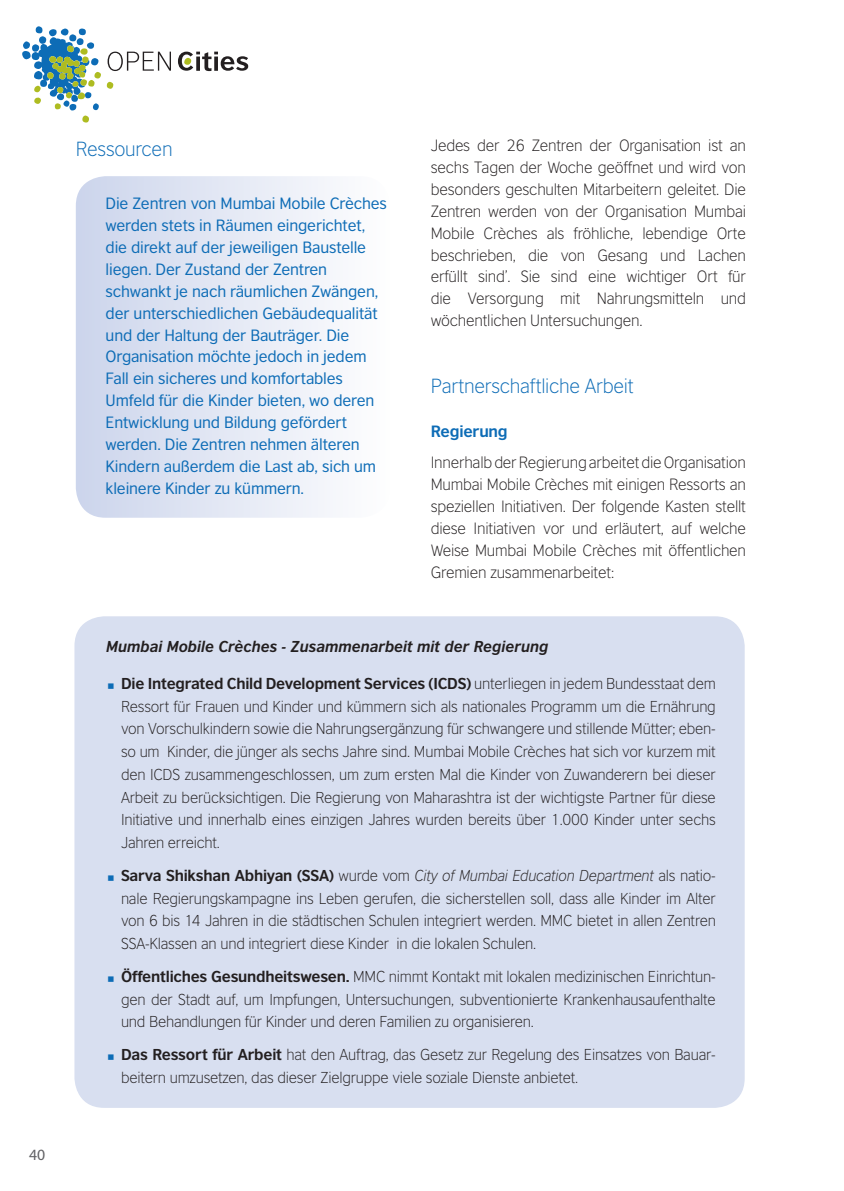
<style>
.page{position:relative;width:844px;height:1191px;background:#fff}
.page>*{position:absolute;margin:0;border:0;box-sizing:border-box;transform-origin:0 0}
.t1{font:300 19.25px "British Council Sans";letter-spacing:-.015em;color:#0d6cb6}
.t2{font:15.75px "Myriad Pro";color:#636366}
.t3{font:300 15.4px/21.9px "British Council Sans";letter-spacing:-.015em;color:#231f20;text-align:justify}
.t4{font:15.4px/21.9px "British Council Sans";letter-spacing:-.01em;color:#0d6cb6}
.t5{font:700 15.4px "British Council Sans";letter-spacing:-.015em;color:#0d6cb6}
.t6{font:300 14.88px/22.8px "British Council Sans";letter-spacing:-.015em;color:#231f20;text-align:justify}
.t7{font:italic 700 14.88px "British Council Sans";color:#231f20}
.s1{font-weight:700}
.s2{font-style:italic}
</style>
<div class="page">
<svg style="left:178px;top:52px;width:70px;height:19px"></svg>
<svg style="left:22px;top:26px;width:149px;height:97px"></svg>
<div style="left:74px;top:616px;width:670px;height:491px;background:#d8dff0;border-radius:30px"></div>
<div style="left:76px;top:176px;width:314px;height:342px;background:linear-gradient(to right,#ccd4ec,#fefefe);border-radius:30px"></div>
<p class="t2" style="left:29px;top:1144px;width:17px">40</p>
<p class="t1" style="left:76px;top:138px;width:98px">Ressourcen</p>
<p class="t4" style="left:106px;top:192px;width:283px">Die Zentren von Mumbai Mobile Crèches werden stets in Räumen eingerichtet, die direkt auf der jeweiligen Baustelle liegen. Der Zustand der Zentren schwankt je nach räumlichen Zwängen, der unterschiedlichen Gebäudequalität und der Haltung der Bauträger. Die Organisation möchte jedoch in jedem Fall ein sicheres und komfortables Umfeld für die Kinder bieten, wo deren Entwicklung und Bildung gefördert werden. Die Zentren nehmen älteren Kindern außerdem die Last ab, sich um kleinere Kinder zu kümmern.</p>
<p class="t3" style="left:430px;top:135px;width:317px">Jedes der 26 Zentren der Organisation ist an sechs Tagen der Woche geöffnet und wird von besonders geschulten Mitarbeitern geleitet. Die Zentren werden von der Organisation Mumbai Mobile Crèches als fröhliche, lebendige Orte beschrieben, die von Gesang und Lachen erfüllt sind’. Sie sind eine wichtiger Ort für die Versorgung mit Nahrungsmitteln und wöchentlichen Untersuchungen.</p>
<p class="t1" style="left:430px;top:375px;width:204px">Partnerschaftliche Arbeit</p>
<p class="t5" style="left:430px;top:421px;width:78px">Regierung</p>
<p class="t3" style="left:430px;top:452px;width:317px">Innerhalb der Regierung arbeitet die Organisation Mumbai Mobile Crèches mit einigen Ressorts an speziellen Initiativen. Der folgende Kasten stellt diese Initiativen vor und erläutert, auf welche Weise Mumbai Mobile Crèches mit öffentlichen Gremien zusammenarbeitet:</p>
<p class="t7" style="left:106px;top:637px;width:443px">Mumbai Mobile Crèches - Zusammenarbeit mit der Regierung</p>
<p class="t6" style="left:121px;top:672px;width:596px"><span class="s1">Die Integrated Child Development Services (ICDS)</span> unterliegen in jedem Bundesstaat dem Ressort für Frauen und Kinder und kümmern sich als nationales Programm um die Ernährung von Vorschulkindern sowie die Nahrungsergänzung für schwangere und stillende Mütter; eben&shy;so um Kinder, die jünger als sechs Jahre sind. Mumbai Mobile Crèches hat sich vor kurzem mit den ICDS zusammengeschlossen, um zum ersten Mal die Kinder von Zuwanderern bei dieser Arbeit zu berücksichtigen. Die Regierung von Maharashtra ist der wichtigste Partner für diese Initiative und innerhalb eines einzigen Jahres wurden bereits über 1.000 Kinder unter sechs Jahren erreicht.</p>
<p class="t6" style="left:121px;top:864px;width:596px"><span class="s1">Sarva Shikshan Abhiyan (SSA)</span> wurde vom <span class="s2">City of Mumbai Education Department</span> als natio&shy;nale Regierungskampagne ins Leben gerufen, die sicherstellen soll, dass alle Kinder im Alter von 6 bis 14 Jahren in die städtischen Schulen integriert werden. MMC bietet in allen Zentren SSA-Klassen an und integriert diese Kinder in die lokalen Schulen.</p>
<p class="t6" style="left:121px;top:965px;width:596px"><span class="s1">Öffentliches Gesundheitswesen.</span> MMC nimmt Kontakt mit lokalen medizinischen Einrichtun&shy;gen der Stadt auf, um Impfungen, Untersuchungen, subventionierte Krankenhausaufenthalte und Behandlungen für Kinder und deren Familien zu organisieren.</p>
<p class="t6" style="left:121px;top:1043px;width:596px"><span class="s1">Das Ressort für Arbeit</span> hat den Auftrag, das Gesetz zur Regelung des Einsatzes von Bauar&shy;beitern umzusetzen, das dieser Zielgruppe viele soziale Dienste anbietet.</p>
</div>
